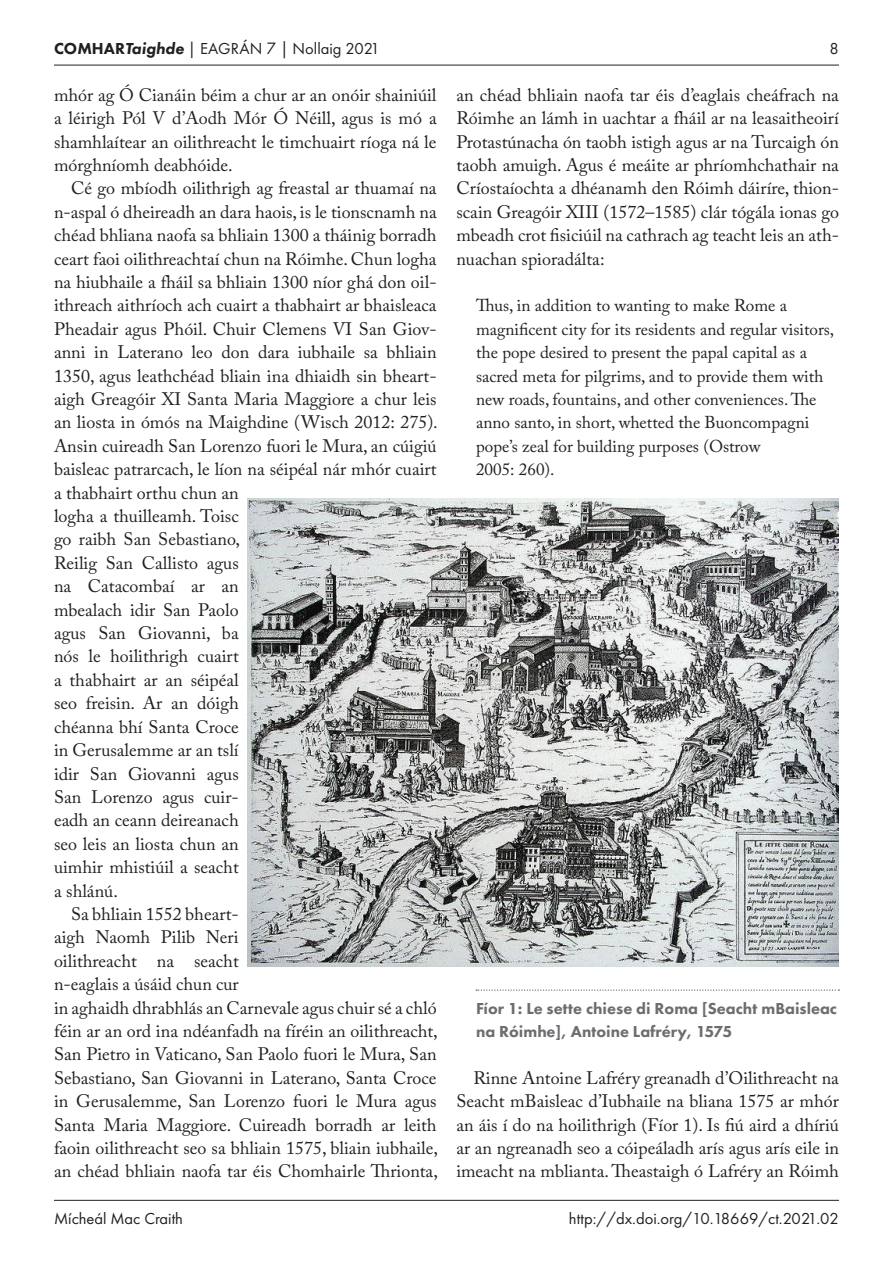
<style>
.page{position:relative;width:893px;height:1263px;background:#fff}
.page>*{position:absolute;margin:0;border:0;box-sizing:border-box;transform-origin:0 0}
.t1{font:18px/23.4px "Adobe Caslon Pro";color:#231f20;text-align:justify}
.t2{font:17.1px/23.4px "Adobe Caslon Pro";color:#231f20}
.t3{font:16.5px "Futura PT";color:#231f20}
.t4{font:800 16.5px/23.4px "Futura PT";color:#6c6d70}
.s1{font-weight:800}
.s2{font-weight:800;font-style:italic}
.s3{font-size:17.1px}
</style>
<div class="page">
<hr style="left:54px;top:65px;width:785px;height:1px;background:#231f20">
<hr style="left:54px;top:1200px;width:785px;height:1px;background:#231f20">
<img style="left:247px;top:499px;width:592px;height:467px">
<svg style="left:476px;top:989px;width:363px;height:2px"></svg>
<p class="t3" style="left:54px;top:39px;width:327px"><span class="s1">COMHAR</span><span class="s2">Taighde</span> | EAGRÁN <span class="s3">7 |</span> Nollaig 2021</p>
<p class="t3" style="left:830px;top:39px;width:11px">8</p>
<p class="t1" style="left:54px;top:83px;width:384px">mhór ag Ó Cianáin béim a chur ar an onóir shainiúil a léirigh Pól V d’Aodh Mór Ó Néill, agus is mó a shamhlaítear an oilithreacht le timchuairt ríoga ná le mórghníomh deabhóide.</p>
<p class="t1" style="left:71px;top:176px;width:367px">Cé go mbíodh oilithrigh ag freastal ar thuamaí na</p>
<p class="t1" style="left:54px;top:200px;width:384px">n‑aspal ó dheireadh an dara haois, is le tionscnamh na</p>
<p class="t1" style="left:54px;top:223px;width:384px">chéad bhliana naofa sa bhliain 1300 a tháinig borradh</p>
<p class="t1" style="left:54px;top:247px;width:384px">ceart faoi oilithreachtaí chun na Róimhe. Chun logha</p>
<p class="t1" style="left:54px;top:270px;width:384px">na hiubhaile a fháil sa bhliain 1300 níor ghá don oil‑</p>
<p class="t1" style="left:54px;top:293px;width:384px">ithreach aithríoch ach cuairt a thabhairt ar bhaisleaca</p>
<p class="t1" style="left:54px;top:317px;width:384px">Pheadair agus Phóil. Chuir Clemens VI San Giov‑</p>
<p class="t1" style="left:54px;top:340px;width:384px">anni in Laterano leo don dara iubhaile sa bhliain</p>
<p class="t1" style="left:54px;top:364px;width:384px">1350, agus leathchéad bliain ina dhiaidh sin bheart‑</p>
<p class="t1" style="left:54px;top:387px;width:384px">aigh Greagóir XI Santa Maria Maggiore a chur leis</p>
<p class="t1" style="left:54px;top:410px;width:385px">an liosta in ómós na Maighdine (Wisch 2012: 275).</p>
<p class="t1" style="left:54px;top:434px;width:384px">Ansin cuireadh San Lorenzo fuori le Mura, an cúigiú</p>
<p class="t1" style="left:54px;top:457px;width:384px">baisleac patrarcach, le líon na séipéal nár mhór cuairt</p>
<p class="t1" style="left:54px;top:481px;width:186px">a thabhairt orthu chun an</p>
<p class="t1" style="left:54px;top:504px;width:186px">logha a thuilleamh. Toisc</p>
<p class="t1" style="left:54px;top:527px;width:187px">go raibh San Sebastiano,</p>
<p class="t1" style="left:54px;top:551px;width:186px">Reilig San Callisto agus</p>
<p class="t1" style="left:54px;top:574px;width:186px">na Catacombaí ar an</p>
<p class="t1" style="left:54px;top:598px;width:186px">mbealach idir San Paolo</p>
<p class="t1" style="left:54px;top:621px;width:186px">agus San Giovanni, ba</p>
<p class="t1" style="left:54px;top:644px;width:186px">nós le hoilithrigh cuairt</p>
<p class="t1" style="left:54px;top:668px;width:186px">a thabhairt ar an séipéal</p>
<p class="t1" style="left:54px;top:691px;width:186px">seo freisin. Ar an dóigh</p>
<p class="t1" style="left:54px;top:715px;width:186px">chéanna bhí Santa Croce</p>
<p class="t1" style="left:54px;top:738px;width:186px">in Gerusalemme ar an tslí</p>
<p class="t1" style="left:54px;top:761px;width:186px">idir San Giovanni agus</p>
<p class="t1" style="left:54px;top:785px;width:186px">San Lorenzo agus cuir‑</p>
<p class="t1" style="left:54px;top:808px;width:186px">eadh an ceann deireanach</p>
<p class="t1" style="left:54px;top:832px;width:186px">seo leis an liosta chun an</p>
<p class="t1" style="left:54px;top:855px;width:186px">uimhir mhistiúil a seacht</p>
<p class="t1" style="left:54px;top:878px;width:65px">a shlánú.</p>
<p class="t1" style="left:71px;top:902px;width:169px">Sa bhliain 1552 bheart‑</p>
<p class="t1" style="left:54px;top:925px;width:186px">aigh Naomh Pilib Neri</p>
<p class="t1" style="left:54px;top:949px;width:186px">oilithreacht na seacht</p>
<p class="t1" style="left:54px;top:972px;width:186px">n‑eaglais a úsáid chun cur</p>
<p class="t1" style="left:54px;top:995px;width:384px">in aghaidh dhrabhlás an Carnevale agus chuir sé a chló</p>
<p class="t1" style="left:54px;top:1019px;width:385px">féin ar an ord ina ndéanfadh na fíréin an oilithreacht,</p>
<p class="t1" style="left:54px;top:1042px;width:384px">San Pietro in Vaticano, San Paolo fuori le Mura, San</p>
<p class="t1" style="left:54px;top:1066px;width:384px">Sebastiano, San Giovanni in Laterano, Santa Croce</p>
<p class="t1" style="left:54px;top:1089px;width:384px">in Gerusalemme, San Lorenzo fuori le Mura agus</p>
<p class="t1" style="left:54px;top:1112px;width:384px">Santa Maria Maggiore. Cuireadh borradh ar leith</p>
<p class="t1" style="left:54px;top:1136px;width:385px">faoin oilithreacht seo sa bhliain 1575, bliain iubhaile,</p>
<p class="t1" style="left:54px;top:1159px;width:385px">an chéad bhliain naofa tar éis Chomhairle Thrionta,</p>
<p class="t1" style="left:456px;top:83px;width:384px">an chéad bhliain naofa tar éis d’eaglais cheáfrach na Róimhe an lámh in uachtar a fháil ar na leasaitheoirí Protastúnacha ón taobh istigh agus ar na Turcaigh ón taobh amuigh. Agus é meáite ar phríomhchathair na Críostaíochta a dhéanamh den Róimh dáiríre, thion‑ scain Greagóir XIII (1572–1585) clár tógála ionas go mbeadh crot fisiciúil na cathrach ag teacht leis an ath‑ nuachan spioradálta:</p>
<p class="t2" style="left:476px;top:294px;width:360px">Thus, in addition to wanting to make Rome a magnificent city for its residents and regular visitors, the pope desired to present the papal capital as a sacred meta for pilgrims, and to provide them with new roads, fountains, and other conveniences. The anno santo, in short, whetted the Buoncompagni pope’s zeal for building purposes (Ostrow<br>2005: 260).</p>
<p class="t4" style="left:476px;top:996px;width:363px">Fíor 1: Le sette chiese di Roma [Seacht mBaisleac na Róimhe], Antoine Lafréry, 1575</p>
<p class="t1" style="left:456px;top:1066px;width:384px;text-indent:17px">Rinne Antoine Lafréry greanadh d’Oilithreacht na Seacht mBaisleac d’Iubhaile na bliana 1575 ar mhór an áis í do na hoilithrigh (Fíor 1). Is fiú aird a dhíriú ar an ngreanadh seo a cóipeáladh arís agus arís eile in imeacht na mblianta. Theastaigh ó Lafréry an Róimh</p>
<p class="t3" style="left:54px;top:1209px;width:130px">Mícheál Mac Craith</p>
<p class="t3" style="left:569px;top:1209px;width:271px">http://dx.doi.org/10.18669/ct.2021.02</p>
</div>
